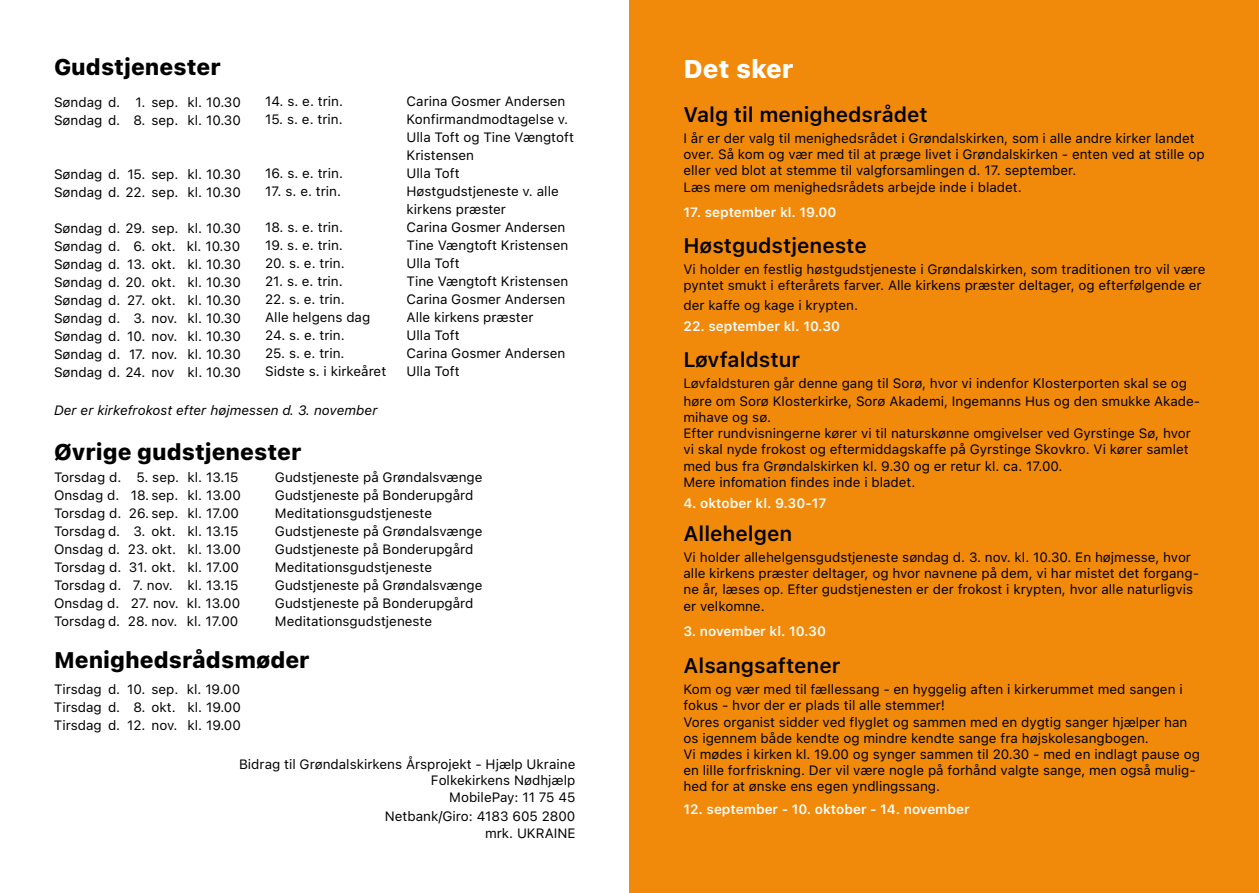
<style>
.page{position:relative;width:1259px;height:893px;background:#fff}
.page>*{position:absolute;margin:0;border:0;box-sizing:border-box;transform-origin:0 0}
.t1{font:800 25.5px "SF Pro Text";color:#fff}
.t2{font:800 22.5px "SF Pro Text";color:#000}
.t3{font:600 21px "SF Pro Text";color:#000}
.t4{font:13.5px/18px "SF Pro Text";color:#000}
.t5{font:600 13.5px "SF Pro Text";color:#fff}
.t6{font:italic 13.5px "SF Pro Text";color:#000}
</style>
<div class="page">
<div style="left:629px;top:0;width:630px;height:893px;background:#f18a0a"></div>
<h2 class="t2" style="left:54px;top:54px;width:168px">Gudstjenester</h2>
<p class="t4" style="left:54px;top:93px;width:188px">Søndag d. 1. sep. kl. 10.30<br>Søndag d. 8. sep. kl. 10.30</p>
<p class="t4" style="left:54px;top:165px;width:188px">Søndag d. 15. sep. kl. 10.30<br>Søndag d. 22. sep. kl. 10.30</p>
<p class="t4" style="left:54px;top:219px;width:188px;text-align:justify">Søndag d. 29. sep. kl. 10.30<br>Søndag d. 6. okt. kl. 10.30<br>Søndag d. 13. okt. kl. 10.30<br>Søndag d. 20. okt. kl. 10.30<br>Søndag d. 27. okt. kl. 10.30<br>Søndag d. 3. nov. kl. 10.30<br>Søndag d. 10. nov. kl. 10.30<br>Søndag d. 17. nov. kl. 10.30<br>Søndag d. 24. nov kl. 10.30</p>
<p class="t4" style="left:265px;top:92px;width:79px">14. s. e. trin.</p>
<p class="t4" style="left:265px;top:110px;width:79px">15. s. e. trin.</p>
<p class="t4" style="left:265px;top:164px;width:79px">16. s. e. trin.</p>
<p class="t4" style="left:265px;top:182px;width:77px">17. s. e. trin.</p>
<p class="t4" style="left:265px;top:218px;width:79px">18. s. e. trin.</p>
<p class="t4" style="left:265px;top:236px;width:79px">19. s. e. trin.</p>
<p class="t4" style="left:265px;top:254px;width:81px">20. s. e. trin.</p>
<p class="t4" style="left:265px;top:272px;width:79px">21. s. e. trin.</p>
<p class="t4" style="left:265px;top:290px;width:107px">22. s. e. trin.<br>Alle helgens dag</p>
<p class="t4" style="left:265px;top:326px;width:81px">24. s. e. trin.</p>
<p class="t4" style="left:265px;top:344px;width:123px">25. s. e. trin.<br>Sidste s. i kirkeåret</p>
<p class="t6" style="left:54px;top:402px;width:325px">Der er kirkefrokost efter højmessen d. 3. november</p>
<h2 class="t2" style="left:54px;top:439px;width:249px">Øvrige gudstjenester</h2>
<p class="t4" style="left:406px;top:93px;width:169px">Carina Gosmer Andersen<br>Konfirmandmodtagelse v.<br>Ulla Toft og Tine Vængtoft<br>Kristensen<br>Ulla Toft<br>Høstgudstjeneste v. alle kirkens præster<br>Carina Gosmer Andersen<br>Tine Vængtoft Kristensen<br>Ulla Toft<br>Tine Vængtoft Kristensen<br>Carina Gosmer Andersen<br>Alle kirkens præster<br>Ulla Toft<br>Carina Gosmer Andersen<br>Ulla Toft</p>
<p class="t4" style="left:54px;top:469px;width:188px">Torsdag d. 5. sep. kl. 13.15<br>Onsdag d. 18. sep. kl. 13.00<br>Torsdag d. 26. sep. kl. 17.00<br>Torsdag d. 3. okt. kl. 13.15<br>Onsdag d. 23. okt. kl. 13.00<br>Torsdag d. 31. okt. kl. 17.00<br>Torsdag d. 7. nov. kl. 13.15<br>Onsdag d. 27. nov. kl. 13.00<br>Torsdag d. 28. nov. kl. 17.00</p>
<p class="t4" style="left:275px;top:469px;width:209px">Gudstjeneste på Grøndalsvænge<br>Gudstjeneste på Bonderupgård<br>Meditationsgudstjeneste<br>Gudstjeneste på Grøndalsvænge<br>Gudstjeneste på Bonderupgård<br>Meditationsgudstjeneste<br>Gudstjeneste på Grøndalsvænge<br>Gudstjeneste på Bonderupgård<br>Meditationsgudstjeneste</p>
<h2 class="t2" style="left:54px;top:647px;width:257px">Menighedsrådsmøder</h2>
<p class="t4" style="left:54px;top:680px;width:188px;text-align:justify">Tirsdag d. 10. sep. kl. 19.00<br>Tirsdag d. 8. okt. kl. 19.00<br>Tirsdag d. 12. nov. kl. 19.00</p>
<p class="t4" style="left:239px;top:756px;width:338px;line-height:16.2px;text-align:right">Bidrag til Grøndalskirkens Årsprojekt - Hjælp Ukraine<br>Folkekirkens Nødhjælp<br>MobilePay: 11 75 45</p>
<p class="t4" style="left:385px;top:808px;width:192px;line-height:16.2px;text-align:right">Netbank/Giro: 4183 605 2800 mrk. UKRAINE</p>
<h1 class="t1" style="left:683px;top:55px;width:112px">Det sker</h1>
<h3 class="t3" style="left:683px;top:103px;width:246px">Valg til menighedsrådet</h3>
<p class="t4" style="left:683px;top:130px;width:522px;line-height:16.2px">I år er der valg til menighedsrådet i Grøndalskirken, som i alle andre kirker landet over. Så kom og vær med til at præge livet i Grøndalskirken - enten ved at stille op eller ved blot at stemme til valgforsamlingen d. 17. september.<br>Læs mere om menighedsrådets arbejde inde i bladet.</p>
<p class="t5" style="left:683px;top:204px;width:154px">17. september kl. 19.00</p>
<h3 class="t3" style="left:683px;top:233px;width:185px">Høstgudstjeneste</h3>
<p class="t4" style="left:683px;top:261px;width:523px;line-height:16.2px">Vi holder en festlig høstgudstjeneste i Grøndalskirken, som traditionen tro vil være pyntet smukt i efterårets farver. Alle kirkens præster deltager, og efterfølgende er</p>
<p class="t4" style="left:683px;top:296px;width:176px">der kaffe og kage i krypten.</p>
<p class="t5" style="left:683px;top:318px;width:158px">22. september kl. 10.30</p>
<h3 class="t3" style="left:683px;top:347px;width:118px">Løvfaldstur</h3>
<p class="t4" style="left:683px;top:374px;width:518px">Løvfaldsturen går denne gang til Sorø, hvor vi indenfor Klosterporten skal se og høre om Sorø Klosterkirke, Sorø Akademi, Ingemanns Hus og den smukke Akade-</p>
<p class="t4" style="left:683px;top:409px;width:509px;line-height:16.2px">mihave og sø.<br>Efter rundvisningerne kører vi til naturskønne omgivelser ved Gyrstinge Sø, hvor vi skal nyde frokost og eftermiddagskaffe på Gyrstinge Skovkro. Vi kører samlet med bus fra Grøndalskirken kl. 9.30 og er retur kl. ca. 17.00.<br>Mere infomation findes inde i bladet.</p>
<p class="t5" style="left:683px;top:495px;width:144px">4. oktober kl. 9.30-17</p>
<h3 class="t3" style="left:683px;top:521px;width:110px">Allehelgen</h3>
<p class="t4" style="left:683px;top:549px;width:517px;line-height:16.2px">Vi holder allehelgensgudstjeneste søndag d. 3. nov. kl. 10.30. En højmesse, hvor alle kirkens præster deltager, og hvor navnene på dem, vi har mistet det forgang&shy;ne år, læses op. Efter gudstjenesten er der frokost i krypten, hvor alle naturligvis er velkomne.</p>
<p class="t5" style="left:683px;top:623px;width:144px">3. november kl. 10.30</p>
<h3 class="t3" style="left:683px;top:654px;width:159px">Alsangsaftener</h3>
<p class="t4" style="left:683px;top:681px;width:518px;line-height:16.2px">Kom og vær med til fællessang - en hyggelig aften i kirkerummet med sangen i fokus - hvor der er plads til alle stemmer!<br>Vores organist sidder ved flyglet og sammen med en dygtig sanger hjælper han os igennem både kendte og mindre kendte sange fra højskolesangbogen.<br>Vi mødes i kirken kl. 19.00 og synger sammen til 20.30 - med en indlagt pause og en lille forfriskning. Der vil være nogle på forhånd valgte sange, men også mulig&shy;hed for at ønske ens egen yndlingssang.</p>
<p class="t5" style="left:683px;top:801px;width:288px">12. september - 10. oktober - 14. november</p>
</div>
